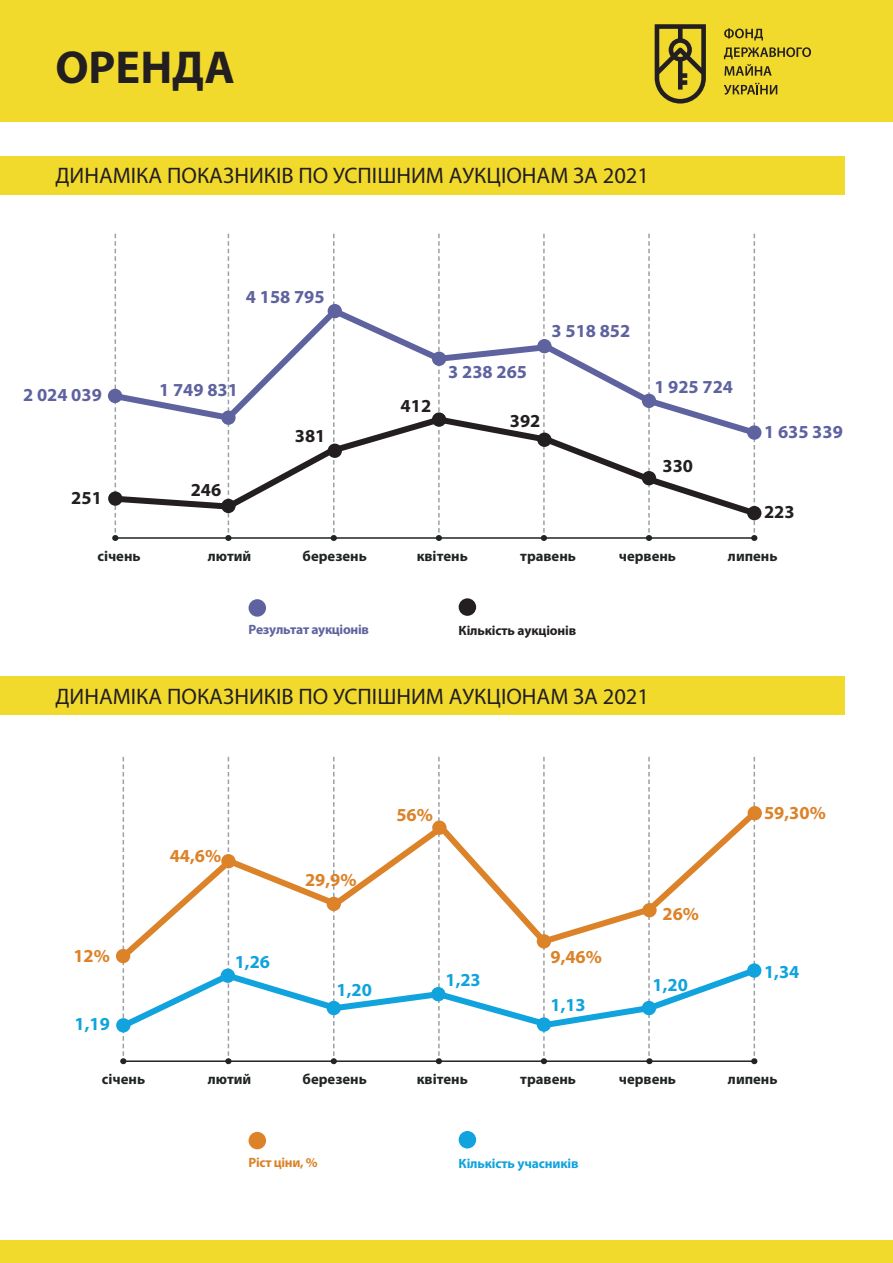
<style>
.page{position:relative;width:893px;height:1263px;background:#fff}
.page>*{position:absolute;margin:0;border:0;box-sizing:border-box;transform-origin:0 0}
.t1{font:700 46.35px "Myriad Pro";color:#231f20}
.t2{font:22.5px "Myriad Pro";color:#231f20}
.t3{font:700 18.3px "Myriad Pro";color:#5e639f}
.t4{font:700 18.3px "Myriad Pro";color:#dc8229}
.t5{font:700 18.3px "Myriad Pro";color:#10a3dd}
.t6{font:700 18.3px "Myriad Pro";color:#231f20}
.t7{font:700 14.7px "Myriad Pro";color:#202424}
.t8{font:700 13.5px "Myriad Pro";letter-spacing:-.02em;color:#5e639f}
.t9{font:700 13.5px "Myriad Pro";letter-spacing:-.01em;color:#231f20}
.t10{font:700 13.5px "Myriad Pro";letter-spacing:-.01em;color:#10a3dd}
.t11{font:700 13.5px "Myriad Pro";letter-spacing:-.02em;color:#dc8229}
</style>
<div class="page">
<div style="left:0;top:0;width:893px;height:122px;background:#f2da2d"></div>
<div style="left:0;top:1240px;width:893px;height:23px;background:#f2da2d"></div>
<svg style="left:724px;top:28px;width:39px;height:13px"></svg>
<svg style="left:724px;top:47px;width:87px;height:29px"></svg>
<svg style="left:724px;top:83px;width:53px;height:12px"></svg>
<svg style="left:655px;top:24px;width:51px;height:80px"></svg>
<div style="left:0;top:156px;width:845px;height:38px;background:#f2da2d"></div>
<div style="left:0;top:676px;width:845px;height:38px;background:#f2da2d"></div>
<div style="left:249px;top:599px;width:17px;height:18px;background:#5e639f;border-radius:50%"></div>
<div style="left:459px;top:598px;width:17px;height:18px;background:#231f20;border-radius:50%"></div>
<div style="left:249px;top:1132px;width:17px;height:17px;background:#dc8229;border-radius:50%"></div>
<div style="left:459px;top:1131px;width:17px;height:17px;background:#10a3dd;border-radius:50%"></div>
<hr style="left:115px;top:537px;width:639px;height:2px;background:#202424">
<svg style="left:228px;top:234px;width:1px;height:299px"></svg>
<svg style="left:112px;top:234px;width:6px;height:307px"></svg>
<svg style="left:436px;top:234px;width:6px;height:307px"></svg>
<div style="left:225px;top:535px;width:7px;height:6px;background:#202424;border-radius:50%"></div>
<svg style="left:331px;top:234px;width:6px;height:307px"></svg>
<svg style="left:541px;top:234px;width:6px;height:307px"></svg>
<hr style="left:123px;top:1060px;width:631px;height:2px;background:#202424">
<svg style="left:228px;top:757px;width:1px;height:299px"></svg>
<svg style="left:648px;top:757px;width:2px;height:299px"></svg>
<svg style="left:120px;top:757px;width:6px;height:307px"></svg>
<svg style="left:331px;top:757px;width:6px;height:307px"></svg>
<div style="left:225px;top:1058px;width:7px;height:6px;background:#202424;border-radius:50%"></div>
<svg style="left:436px;top:757px;width:6px;height:307px"></svg>
<svg style="left:541px;top:757px;width:6px;height:307px"></svg>
<div style="left:646px;top:1058px;width:7px;height:6px;background:#202424;border-radius:50%"></div>
<svg style="left:751px;top:757px;width:6px;height:307px"></svg>
<svg style="left:116px;top:964px;width:646px;height:69px"></svg>
<svg style="left:116px;top:805px;width:646px;height:159px"></svg>
<svg style="left:109px;top:440px;width:653px;height:81px"></svg>
<svg style="left:109px;top:304px;width:653px;height:136px"></svg>
<svg style="left:646px;top:234px;width:6px;height:307px"></svg>
<svg style="left:751px;top:234px;width:6px;height:307px"></svg>
<div style="left:431px;top:987px;width:14px;height:14px;background:#10a3dd;border-radius:50%"></div>
<h1 class="t1" style="left:55px;top:37px;width:181px">ОРЕНДА</h1>
<h2 class="t2" style="left:55px;top:162px;width:595px">ДИНАМІКА ПОКАЗНИКІВ ПО УСПІШНИМ АУКЦІОНАМ ЗА 2021</h2>
<p class="t3" style="left:246px;top:285px;width:80px">4 158 795</p>
<p class="t3" style="left:23px;top:383px;width:80px">2 024 039</p>
<p class="t3" style="left:159px;top:378px;width:80px">1 749 831</p>
<p class="t6" style="left:71px;top:485px;width:32px">251</p>
<p class="t6" style="left:191px;top:478px;width:32px">246</p>
<p class="t6" style="left:295px;top:424px;width:32px">381</p>
<p class="t6" style="left:401px;top:394px;width:32px">412</p>
<p class="t3" style="left:448px;top:360px;width:80px">3 238 265</p>
<p class="t3" style="left:552px;top:319px;width:80px">3 518 852</p>
<p class="t6" style="left:510px;top:409px;width:32px">392</p>
<p class="t3" style="left:654px;top:375px;width:80px">1 925 724</p>
<p class="t6" style="left:662px;top:454px;width:32px">330</p>
<p class="t3" style="left:764px;top:420px;width:80px">1 635 339</p>
<p class="t6" style="left:764px;top:500px;width:32px">223</p>
<p class="t7" style="left:97px;top:546px;width:45px">січень</p>
<p class="t7" style="left:208px;top:546px;width:45px">лютий</p>
<p class="t7" style="left:303px;top:546px;width:66px">березень</p>
<p class="t7" style="left:417px;top:546px;width:53px">квітень</p>
<p class="t7" style="left:520px;top:546px;width:57px">травень</p>
<p class="t8" style="left:249px;top:621px;width:122px">Результат аукцiонiв</p>
<p class="t9" style="left:459px;top:622px;width:119px">Кількість аукціонів</p>
<p class="t7" style="left:619px;top:546px;width:59px">червень</p>
<h2 class="t2" style="left:55px;top:682px;width:595px">ДИНАМІКА ПОКАЗНИКІВ ПО УСПІШНИМ АУКЦІОНАМ ЗА 2021</h2>
<p class="t7" style="left:728px;top:546px;width:51px">липень</p>
<p class="t4" style="left:73px;top:944px;width:38px">12%</p>
<p class="t5" style="left:75px;top:1012px;width:37px">1,19</p>
<p class="t4" style="left:170px;top:844px;width:53px">44,6%</p>
<p class="t5" style="left:235px;top:950px;width:37px">1,26</p>
<p class="t4" style="left:305px;top:868px;width:53px">29,9%</p>
<p class="t4" style="left:396px;top:802px;width:38px">56%</p>
<p class="t5" style="left:337px;top:977px;width:37px">1,20</p>
<p class="t5" style="left:445px;top:968px;width:37px">1,23</p>
<p class="t4" style="left:550px;top:944px;width:53px">9,46%</p>
<p class="t5" style="left:550px;top:993px;width:37px">1,13</p>
<p class="t4" style="left:662px;top:902px;width:38px">26%</p>
<p class="t5" style="left:653px;top:972px;width:37px">1,20</p>
<p class="t4" style="left:764px;top:800px;width:63px">59,30%</p>
<p class="t5" style="left:764px;top:960px;width:37px">1,34</p>
<p class="t7" style="left:102px;top:1070px;width:45px">січень</p>
<p class="t7" style="left:208px;top:1070px;width:45px">лютий</p>
<p class="t7" style="left:303px;top:1070px;width:66px">березень</p>
<p class="t7" style="left:417px;top:1070px;width:53px">квітень</p>
<p class="t7" style="left:520px;top:1070px;width:57px">травень</p>
<p class="t11" style="left:249px;top:1154px;width:71px">Ріст ціни, %</p>
<p class="t10" style="left:459px;top:1154px;width:121px">Кількість учасників</p>
<p class="t7" style="left:619px;top:1070px;width:59px">червень</p>
<p class="t7" style="left:728px;top:1070px;width:51px">липень</p>
</div>
